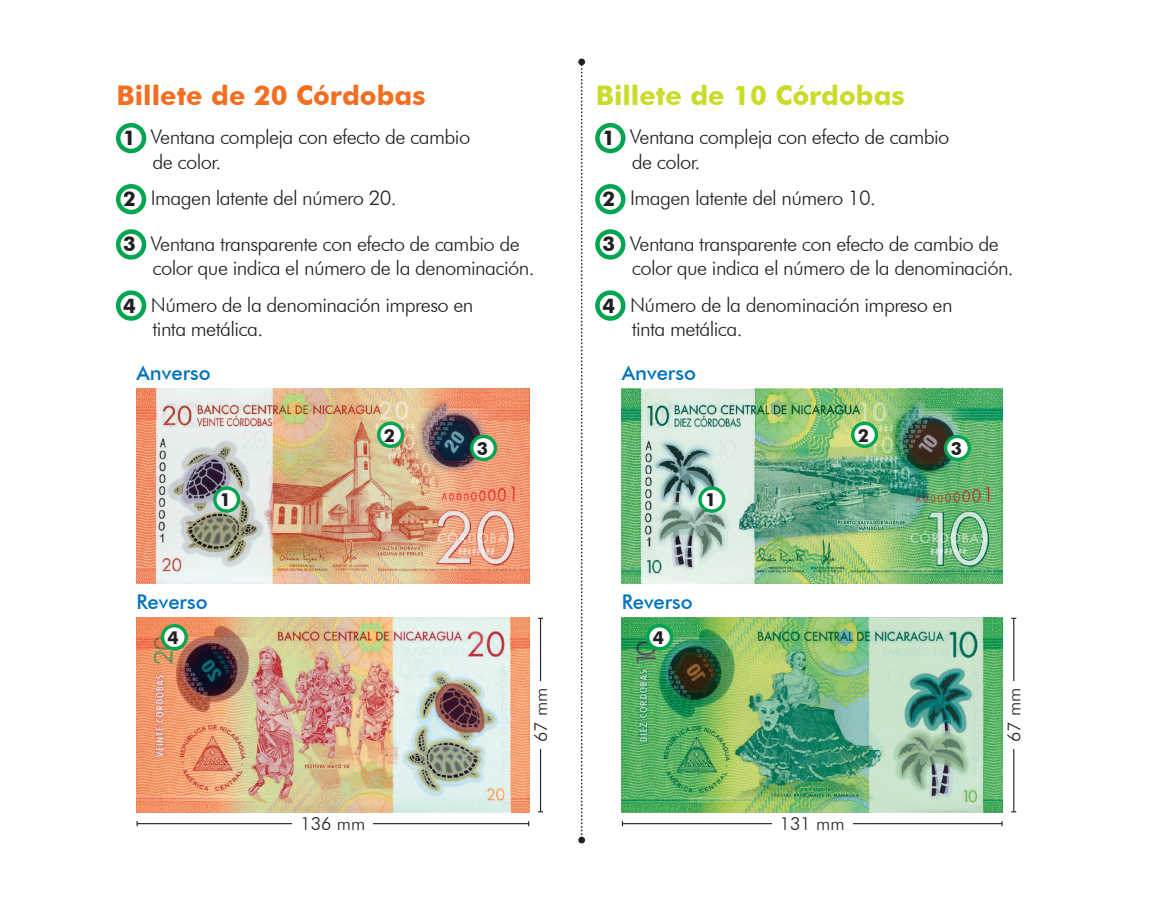
<style>
.page{position:relative;width:1157px;height:902px;background:#fff}
.page>*{position:absolute;margin:0;border:0;box-sizing:border-box;transform-origin:0 0}
.t1{font:700 27px "Futura BT";color:#f36e21}
.t2{font:700 27px "Futura BT";color:#cadb2a}
.t3{font:300 20.25px/24.3px "Futura BT";letter-spacing:-.03em;color:#231f20}
.t4{font:500 20.25px "Futura BT";color:#0072bc}
.t5{font:300 18px "Futura BT";color:#231f20}
.t6{font:700 18px "Futura BT";color:#231f20}
.s1{font-weight:700}
</style>
<div class="page">
<div style="left:116px;top:229px;width:30px;height:30px;border:4px solid #00a54f;border-radius:50%"></div>
<div style="left:595px;top:229px;width:30px;height:30px;border:4px solid #00a54f;border-radius:50%"></div>
<div style="left:116px;top:290px;width:30px;height:31px;border:4px solid #00a54f;border-radius:50%"></div>
<div style="left:595px;top:290px;width:30px;height:31px;border:4px solid #00a54f;border-radius:50%"></div>
<div style="left:116px;top:123px;width:30px;height:30px;border:4px solid #00a54f;border-radius:50%"></div>
<div style="left:595px;top:123px;width:30px;height:30px;border:4px solid #00a54f;border-radius:50%"></div>
<div style="left:116px;top:184px;width:30px;height:30px;border:4px solid #00a54f;border-radius:50%"></div>
<div style="left:595px;top:184px;width:30px;height:30px;border:4px solid #00a54f;border-radius:50%"></div>
<img style="left:137px;top:389px;width:392px;height:195px">
<img style="left:137px;top:617px;width:392px;height:195px">
<hr style="left:137px;top:823px;width:392px;height:1px;background:#231f20">
<hr style="left:540px;top:618px;width:1px;height:193px;background:#231f20">
<div style="left:292px;top:816px;width:81px;height:14px;background:#fff"></div>
<div style="left:533px;top:681px;width:14px;height:68px;background:#fff"></div>
<svg style="left:215px;top:488px;width:23px;height:23px"></svg>
<div style="left:213px;top:486px;width:27px;height:26px;border:3px solid #00a54f;border-radius:50%"></div>
<svg style="left:379px;top:423px;width:23px;height:23px"></svg>
<div style="left:377px;top:421px;width:27px;height:27px;border:3px solid #00a54f;border-radius:50%"></div>
<svg style="left:472px;top:436px;width:23px;height:23px"></svg>
<div style="left:470px;top:435px;width:27px;height:26px;border:3px solid #00a54f;border-radius:50%"></div>
<svg style="left:162px;top:625px;width:24px;height:23px"></svg>
<div style="left:161px;top:624px;width:27px;height:26px;border:3px solid #00a54f;border-radius:50%"></div>
<hr style="left:622px;top:823px;width:380px;height:1px;background:#231f20">
<div style="left:772px;top:816px;width:80px;height:14px;background:#fff"></div>
<img style="left:622px;top:389px;width:380px;height:194px">
<img style="left:622px;top:617px;width:380px;height:195px">
<hr style="left:1013px;top:618px;width:1px;height:193px;background:#231f20">
<div style="left:1006px;top:681px;width:15px;height:68px;background:#fff"></div>
<svg style="left:700px;top:488px;width:24px;height:23px"></svg>
<div style="left:698px;top:486px;width:27px;height:26px;border:3px solid #00a54f;border-radius:50%"></div>
<svg style="left:852px;top:423px;width:24px;height:23px"></svg>
<div style="left:851px;top:421px;width:27px;height:27px;border:3px solid #00a54f;border-radius:50%"></div>
<svg style="left:945px;top:436px;width:24px;height:23px"></svg>
<div style="left:944px;top:435px;width:27px;height:26px;border:3px solid #00a54f;border-radius:50%"></div>
<svg style="left:648px;top:625px;width:23px;height:23px"></svg>
<div style="left:646px;top:624px;width:27px;height:26px;border:3px solid #00a54f;border-radius:50%"></div>
<svg style="left:581px;top:65px;width:2px;height:770px"></svg>
<div style="left:578px;top:59px;width:7px;height:6px;background:#231f20;border-radius:50%"></div>
<div style="left:578px;top:836px;width:7px;height:7px;background:#231f20;border-radius:50%"></div>
<h1 class="t1" style="left:117px;top:79px;width:310px">Billete de 20 Córdobas</h1>
<h1 class="t2" style="left:596px;top:79px;width:310px">Billete de 10 Córdobas</h1>
<p class="t3" style="left:152px;top:125px;width:319px;text-indent:-29px"><span class="s1">1</span> Ventana compleja con efecto de cambio de color.</p>
<p class="t3" style="left:632px;top:125px;width:319px;text-indent:-29px"><span class="s1">1</span> Ventana compleja con efecto de cambio de color.</p>
<p class="t3" style="left:123px;top:186px;width:275px"><span class="s1">2</span> Imagen latente del número 20.</p>
<p class="t3" style="left:602px;top:186px;width:275px"><span class="s1">2</span> Imagen latente del número 10.</p>
<p class="t3" style="left:152px;top:231px;width:383px;text-indent:-29px"><span class="s1">3</span> Ventana transparente con efecto de cambio de color que indica el número de la denominación.</p>
<p class="t3" style="left:632px;top:231px;width:383px;text-indent:-29px"><span class="s1">3</span> Ventana transparente con efecto de cambio de color que indica el número de la denominación.</p>
<p class="t3" style="left:152px;top:292px;width:322px;text-indent:-29px"><span class="s1">4</span> Número de la denominación impreso en tinta metálica.</p>
<p class="t3" style="left:632px;top:292px;width:322px;text-indent:-29px"><span class="s1">4</span> Número de la denominación impreso en tinta metálica.</p>
<p class="t4" style="left:137px;top:361px;width:76px">Anverso</p>
<p class="t4" style="left:622px;top:361px;width:76px">Anverso</p>
<p class="t6" style="left:384px;top:424px;width:13px">2</p>
<p class="t6" style="left:477px;top:437px;width:13px">3</p>
<p class="t6" style="left:858px;top:424px;width:13px">2</p>
<p class="t6" style="left:950px;top:437px;width:13px">3</p>
<p class="t6" style="left:220px;top:489px;width:13px">1</p>
<p class="t6" style="left:705px;top:489px;width:13px">1</p>
<p class="t4" style="left:137px;top:589px;width:73px">Reverso</p>
<p class="t4" style="left:622px;top:589px;width:73px">Reverso</p>
<p class="t6" style="left:168px;top:626px;width:13px">4</p>
<p class="t6" style="left:653px;top:626px;width:13px">4</p>
<p class="t5" style="left:530px;top:742px;width:56px;rotate:-90deg">67 mm</p>
<p class="t5" style="left:1003px;top:742px;width:56px;rotate:-90deg">67 mm</p>
<p class="t5" style="left:300px;top:813px;width:66px">136 mm</p>
<p class="t5" style="left:780px;top:813px;width:66px">131 mm</p>
</div>
